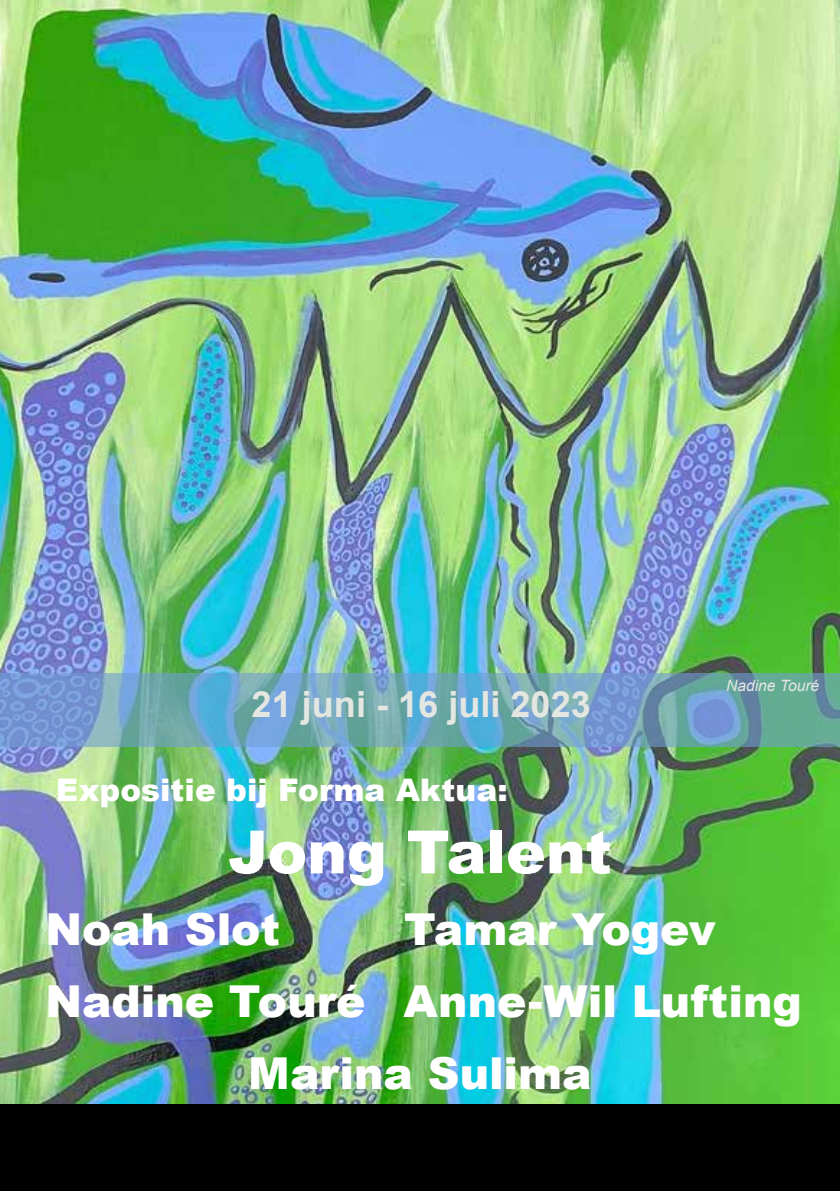
<style>
.page{position:relative;width:840px;height:1191px;background:#fff}
.page>*{position:absolute;margin:0;border:0;box-sizing:border-box;transform-origin:0 0}
.t1{font:900 59.6px "Arial";letter-spacing:-.005em;color:#fff}
.t2{font:900 44px "Arial";color:#fff}
.t3{font:700 36px "Arial";color:#e4e7e1}
.t4{font:900 31.2px "Arial";letter-spacing:.005em;color:#fff}
.t5{font:italic 15.6px "Arial";color:#e4e7e1}
</style>
<div class="page">
<img style="left:0;top:0;width:839px;height:1104px">
<svg style="left:0;top:673px;width:839px;height:73px;background:#6ea3bb"></svg>
<div style="left:0;top:1104px;width:839px;height:87px;background:#000"></div>
<p class="t3" style="left:251px;top:679px;width:340px">21 juni - 16 juli 2023</p>
<p class="t5" style="left:725px;top:675px;width:95px">Nadine Touré</p>
<p class="t4" style="left:56px;top:767px;width:453px">Expositie bij Forma Aktua:</p>
<h1 class="t1" style="left:228px;top:808px;width:385px">Jong Talent</h1>
<p class="t2" style="left:45px;top:897px;width:236px">Noah Slot</p>
<p class="t2" style="left:404px;top:897px;width:312px">Tamar Yogev</p>
<p class="t2" style="left:45px;top:969px;width:757px">Nadine Touré Anne-Wil Lufting</p>
<p class="t2" style="left:248px;top:1041px;width:344px">Marina Sulima</p>
</div>
